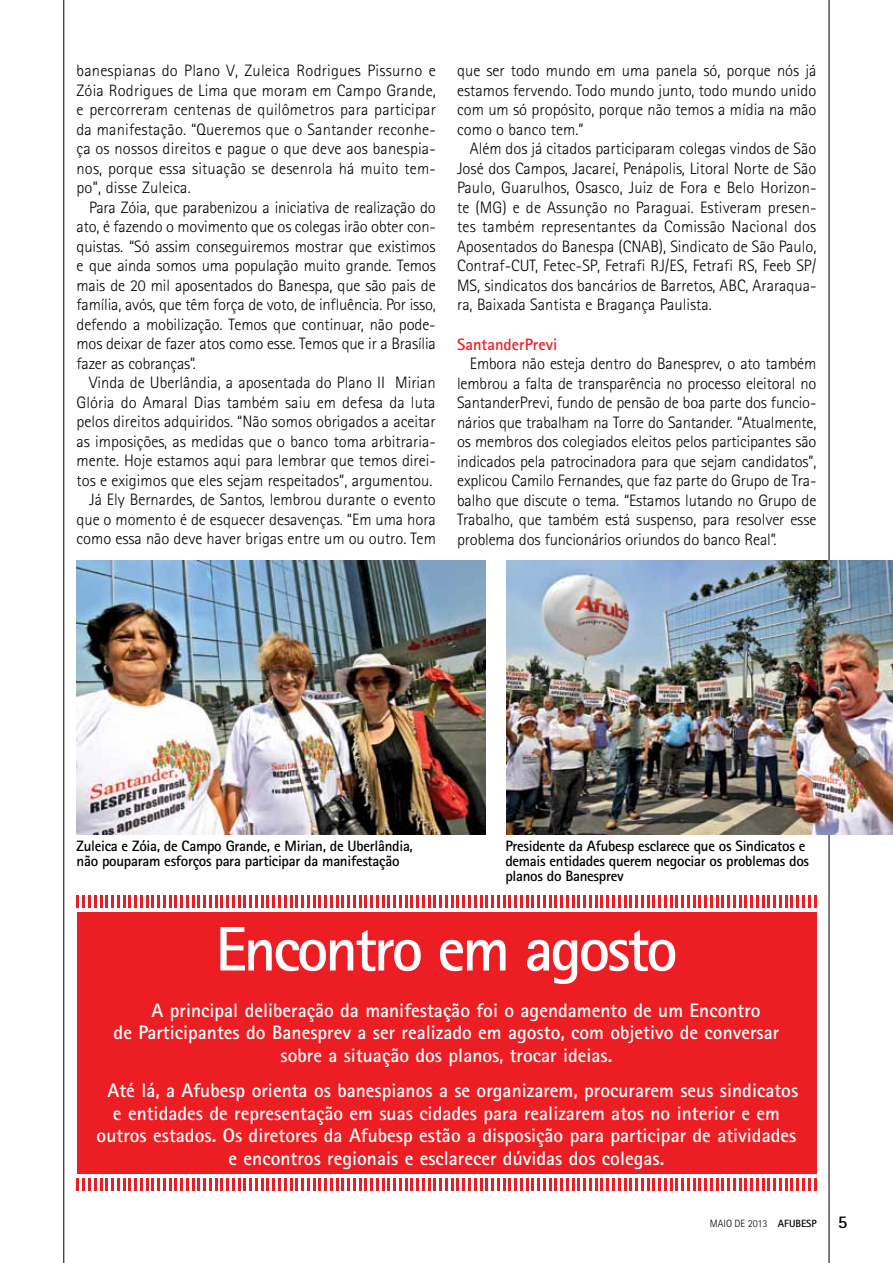
<style>
.page{position:relative;width:893px;height:1263px;background:#fff}
.page>*{position:absolute;margin:0;border:0;box-sizing:border-box;transform-origin:0 0}
.t1{font:700 63px "Rotis Sans Serif";letter-spacing:-.05em;color:#fff}
.t2{font:700 19.5px/22.5px "Rotis Sans Serif";color:#fff;text-align:center}
.t3{font:300 16.5px/19.5px "Rotis Sans Serif";color:#000;text-align:justify}
.t4{font:700 16.5px "Rotis Sans Serif";color:#ed1d24}
.t5{font:700 15px/15px "Rotis Sans Serif";letter-spacing:-.02em;color:#000}
.t6{font:300 10.5px "Rotis Sans Serif";color:#000}
.s1{font-weight:700}
.s2{font-weight:700;font-size:18px}
</style>
<div class="page">
<hr style="left:829px;top:0;width:1px;height:1263px;background:#000">
<hr style="left:64px;top:0;width:1px;height:1263px;background:#000">
<div style="left:77px;top:912px;width:739px;height:262px;background:#ed1d24"></div>
<img style="left:506px;top:560px;width:387px;height:274px">
<img style="left:77px;top:560px;width:408px;height:274px">
<svg style="left:77px;top:1178px;width:739px;height:13px"></svg>
<svg style="left:77px;top:895px;width:739px;height:13px"></svg>
<p class="t3" style="left:77px;top:61px;width:361px">banespianas do Plano V, Zuleica Rodrigues Pissurno e Zóia Rodrigues de Lima que moram em Campo Grande, e percorreram centenas de quilômetros para participar da manifestação. “Queremos que o Santander reconhe&shy;ça os nossos direitos e pague o que deve aos banespia&shy;nos, porque essa situação se desenrola há muito tem&shy;po”, disse Zuleica.</p>
<p class="t3" style="left:77px;top:198px;width:361px;text-indent:13px">Para Zóia, que parabenizou a iniciativa de realização do ato, é fazendo o movimento que os colegas irão obter con&shy;quistas. “Só assim conseguiremos mostrar que existimos e que ainda somos uma população muito grande. Temos mais de 20 mil aposentados do Banespa, que são pais de família, avós, que têm força de voto, de influência. Por isso, defendo a mobilização. Temos que continuar, não pode&shy;mos deixar de fazer atos como esse. Temos que ir a Brasília fazer as cobranças”.</p>
<p class="t3" style="left:77px;top:373px;width:361px;text-align:right">Vinda de Uberlândia, a aposentada do Plano II M irian Glória do Amaral Dias também saiu em defesa da luta pelos direitos adquiridos. “Não somos obrigados a aceitar as imposições, as medidas que o banco toma arbitraria&shy;mente. Hoje estamos aqui para lembrar que temos direi&shy;tos e exigimos que eles sejam respeitados”, argumentou.<br>Já Ely Bernardes, de Santos, lembrou durante o evento que o momento é de esquecer desavenças. “Em uma hora como essa não deve haver brigas entre um ou outro. Tem</p>
<p class="t3" style="left:457px;top:61px;width:361px">que ser todo mundo em uma panela só, porque nós já estamos fervendo. Todo mundo junto, todo mundo unido com um só propósito, porque não temos a mídia na mão como o banco tem.”</p>
<p class="t3" style="left:457px;top:139px;width:361px;text-indent:13px">Além dos já citados participaram colegas vindos de São José dos Campos, Jacareí, Penápolis, Litoral Norte de São Paulo, Guarulhos, Osasco, Juiz de Fora e Belo Horizon&shy;te (MG) e de Assunção no Paraguai. Estiveram presen&shy;tes também representantes da Comissão Nacional dos Aposentados do Banespa (CNAB), Sindicato de São Paulo, Contraf-CUT, Fetec-SP, Fetrafi RJ/ES, Fetrafi RS, Feeb SP/ MS, sindicatos dos bancários de Barretos, ABC, Araraqua&shy;ra, Baixada Santista e Bragança Paulista.</p>
<p class="t4" style="left:457px;top:333px;width:102px">SantanderPrevi</p>
<p class="t3" style="left:457px;top:354px;width:361px;text-indent:13px">Embora não esteja dentro do Banesprev, o ato também lembrou a falta de transparência no processo eleitoral no SantanderPrevi, fundo de pensão de boa parte dos funcio&shy;nários que trabalham na Torre do Santander. “Atualmente, os membros dos colegiados eleitos pelos participantes são indicados pela patrocinadora para que sejam candidatos”, explicou Camilo Fernandes, que faz parte do Grupo de Tra&shy;balho que discute o tema. “Estamos lutando no Grupo de Trabalho, que também está suspenso, para resolver esse problema dos funcionários oriundos do banco Real”.</p>
<p class="t5" style="left:77px;top:838px;width:338px">Zuleica e Zóia, de Campo Grande, e M irian, de Uberlândia, não pouparam esforços para participar da manifestação</p>
<p class="t5" style="left:505px;top:838px;width:305px">Presidente da Afubesp esclarece que os Sindicatos e demais entidades querem negociar os problemas dos planos do Banesprev</p>
<h1 class="t1" style="left:215px;top:909px;width:464px">Encontro em agosto</h1>
<p class="t2" style="left:151px;top:998px;width:611px">A principal deliberação da manifestação foi o agendamento de um Encontro</p>
<p class="t2" style="left:114px;top:1021px;width:667px">de Participantes do Banesprev a ser realizado em agosto, com objetivo de conversar</p>
<p class="t2" style="left:280px;top:1043px;width:333px">sobre a situação dos planos, trocar ideias.</p>
<p class="t2" style="left:97px;top:1079px;width:703px">Até lá, a Afubesp orienta os banespianos a se organizarem, procurarem seus sindicatos e entidades de representação em suas cidades para realizarem atos no interior e em outros estados. Os diretores da Afubesp estão a disposição para participar de atividades e encontros regionais e esclarecer dúvidas dos colegas.</p>
<p class="t6" style="left:710px;top:1217px;width:139px">maio de 2013 <span class="s1">Afubesp</span> <span class="s2">5</span></p>
</div>
